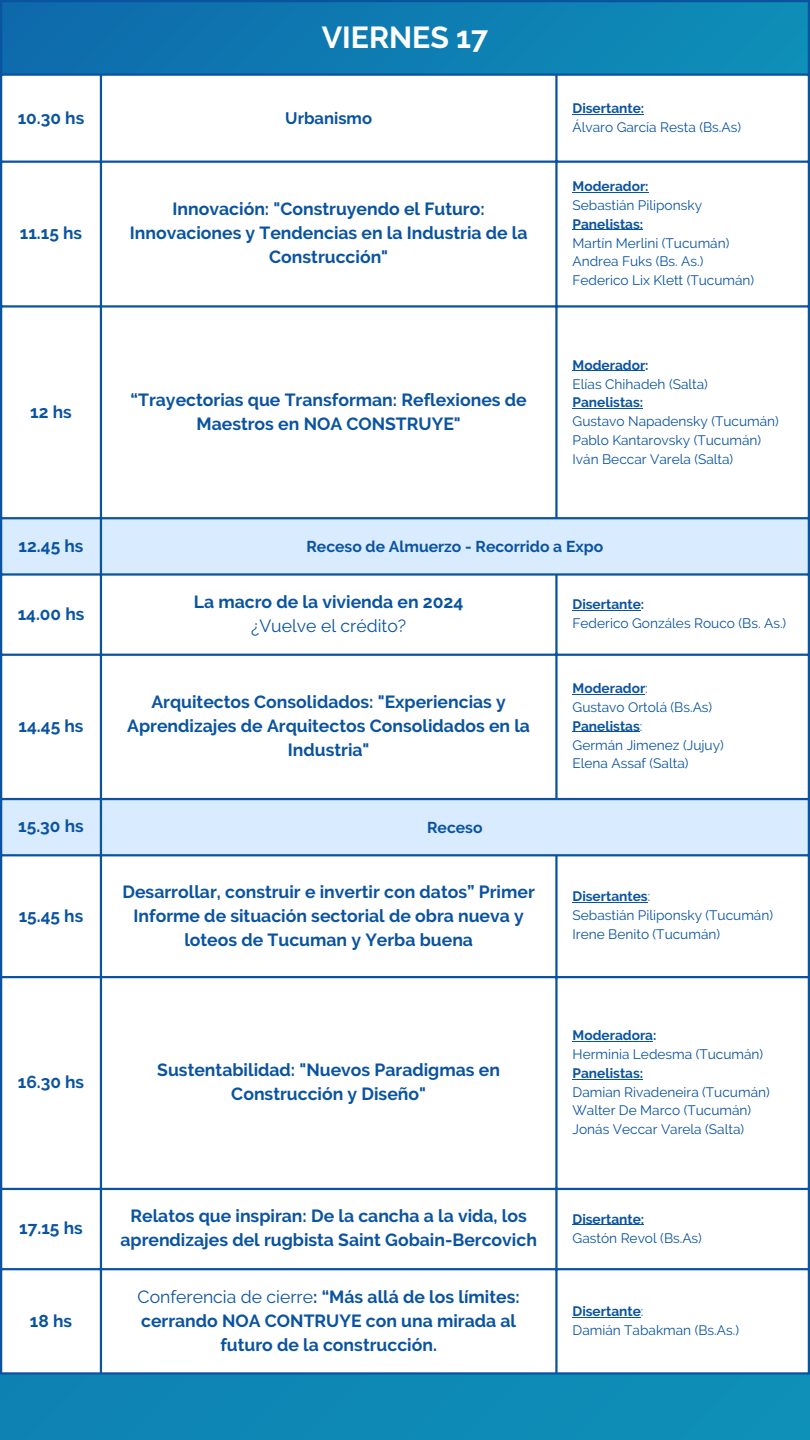
<style>
.page{position:relative;width:810px;height:1440px;background:#0e89b5}
.page>*{position:absolute;margin:0;border:0;box-sizing:border-box;transform-origin:0 0}
.t1{font:700 30.3px "Raleway";color:#fff}
.t2{font:700 17.6px/24px "Raleway";color:#0a53a0;text-align:center}
.t3{font:17.6px "Raleway";color:#0a53a0}
.t4{font:700 17.3px "Raleway";color:#0a53a0}
.t5{font:700 16.6px "Raleway";color:#0a53a0}
.t6{font:700 15.7px "Raleway";color:#0a53a0}
.t7{font:13.7px "Raleway";color:#0a53a0}
.t8{font:700 13.7px "Raleway";color:#0a53a0}
.s1{font-weight:400}
</style>
<div class="page">
<div style="left:2px;top:76px;width:806px;height:1296px;background:#fff"></div>
<svg style="left:2px;top:519px;width:806px;height:335px;background:#f1f7fe"></svg>
<div style="left:1px;top:1px;width:808px;height:74px;background:linear-gradient(to right,#0e69ab,#0e8eb7)"></div>
<hr style="left:573px;top:114px;width:71px;height:1px;background:#0a53a0">
<hr style="left:573px;top:192px;width:76px;height:1px;background:#0a53a0">
<hr style="left:573px;top:230px;width:70px;height:1px;background:#0a53a0">
<hr style="left:573px;top:371px;width:72px;height:1px;background:#0a53a0">
<hr style="left:573px;top:408px;width:70px;height:1px;background:#0a53a0">
<hr style="left:573px;top:610px;width:68px;height:1px;background:#0a53a0">
<hr style="left:573px;top:694px;width:72px;height:1px;background:#0a53a0">
<hr style="left:573px;top:732px;width:67px;height:1px;background:#0a53a0">
<hr style="left:573px;top:902px;width:75px;height:1px;background:#0a53a0">
<hr style="left:573px;top:1041px;width:80px;height:1px;background:#0a53a0">
<hr style="left:573px;top:1079px;width:70px;height:1px;background:#0a53a0">
<hr style="left:573px;top:1225px;width:71px;height:1px;background:#0a53a0">
<hr style="left:573px;top:1317px;width:68px;height:1px;background:#0a53a0">
<hr style="left:0;top:2px;width:2px;height:1370px;background:#0a53a0">
<hr style="left:100px;top:76px;width:2px;height:1296px;background:#0a53a0">
<hr style="left:555px;top:76px;width:3px;height:441px;background:#0a53a0">
<hr style="left:555px;top:576px;width:3px;height:222px;background:#0a53a0">
<hr style="left:555px;top:856px;width:3px;height:516px;background:#0a53a0">
<hr style="left:808px;top:2px;width:2px;height:1370px;background:#0a53a0">
<hr style="left:0;top:0;width:810px;height:2px;background:#0a53a0">
<hr style="left:0;top:74px;width:810px;height:2px;background:#0a53a0">
<hr style="left:0;top:161px;width:810px;height:2px;background:#0a53a0">
<hr style="left:0;top:305px;width:810px;height:3px;background:#0a53a0">
<hr style="left:0;top:517px;width:810px;height:2px;background:#0a53a0">
<hr style="left:0;top:573px;width:810px;height:3px;background:#0a53a0">
<hr style="left:0;top:654px;width:810px;height:2px;background:#0a53a0">
<hr style="left:0;top:798px;width:810px;height:2px;background:#0a53a0">
<hr style="left:0;top:854px;width:810px;height:2px;background:#0a53a0">
<hr style="left:0;top:976px;width:810px;height:2px;background:#0a53a0">
<hr style="left:0;top:1188px;width:810px;height:2px;background:#0a53a0">
<hr style="left:0;top:1268px;width:810px;height:2px;background:#0a53a0">
<hr style="left:0;top:1372px;width:810px;height:3px;background:#0a53a0">
<p class="t1" style="left:322px;top:20px;width:168px">VIERNES 17</p>
<p class="t4" style="left:18px;top:107px;width:68px">10.30 hs</p>
<p class="t5" style="left:285px;top:108px;width:88px">Urbanismo</p>
<p class="t4" style="left:20px;top:223px;width:64px">11.15 hs</p>
<p class="t2" style="left:130px;top:197px;width:399px">Innovación: "Construyendo el Futuro:<br>Innovaciones y Tendencias en la Industria de la<br>Construcción"</p>
<p class="t4" style="left:30px;top:402px;width:43px">12 hs</p>
<p class="t2" style="left:131px;top:388px;width:398px">“Trayectorias que Transforman: Reflexiones de<br>Maestros en NOA CONSTRUYE"</p>
<p class="t8" style="left:573px;top:100px;width:73px">Disertante:</p>
<p class="t7" style="left:573px;top:119px;width:170px">Álvaro García Resta (Bs.As)</p>
<p class="t8" style="left:573px;top:178px;width:78px">Moderador:</p>
<p class="t7" style="left:573px;top:197px;width:131px">Sebastián Piliponsky</p>
<p class="t8" style="left:573px;top:216px;width:72px">Panelistas:</p>
<p class="t7" style="left:573px;top:235px;width:158px">Martín Merlini (Tucumán)</p>
<p class="t7" style="left:573px;top:253px;width:132px">Andrea Fuks (Bs. As.)</p>
<p class="t7" style="left:573px;top:272px;width:183px">Federico Lix Klett (Tucumán)</p>
<p class="t8" style="left:573px;top:357px;width:78px">Moderador:</p>
<p class="t7" style="left:573px;top:376px;width:137px">Elías Chihadeh (Salta)</p>
<p class="t8" style="left:573px;top:394px;width:72px">Panelistas:</p>
<p class="t7" style="left:573px;top:413px;width:208px">Gustavo Napadensky (Tucumán)</p>
<p class="t7" style="left:573px;top:432px;width:190px">Pablo Kantarovsky (Tucumán)</p>
<p class="t7" style="left:573px;top:451px;width:162px">Iván Beccar Varela (Salta)</p>
<p class="t4" style="left:19px;top:535px;width:66px">12.45 hs</p>
<p class="t6" style="left:307px;top:538px;width:298px">Receso de Almuerzo - Recorrido a Expo</p>
<p class="t4" style="left:18px;top:604px;width:68px">14.00 hs</p>
<p class="t4" style="left:19px;top:716px;width:66px">14.45 hs</p>
<p class="t2" style="left:194px;top:590px;width:271px">La macro de la vivienda en 2024</p>
<p class="t3" style="left:251px;top:615px;width:157px">¿Vuelve el crédito?</p>
<p class="t2" style="left:127px;top:690px;width:404px">Arquitectos Consolidados: "Experiencias y<br>Aprendizajes de Arquitectos Consolidados en la<br>Industria"</p>
<p class="t4" style="left:18px;top:816px;width:67px">15.30 hs</p>
<p class="t6" style="left:427px;top:818px;width:57px">Receso</p>
<p class="t8" style="left:573px;top:596px;width:73px">Disertante:</p>
<p class="t7" style="left:573px;top:615px;width:215px">Federico Gonzáles Rouco (Bs. As.)</p>
<p class="t8" style="left:573px;top:680px;width:77px">Moderador<span class="s1">:</span></p>
<p class="t7" style="left:573px;top:699px;width:141px">Gustavo Ortolá (Bs.As)</p>
<p class="t8" style="left:573px;top:718px;width:71px">Panelistas<span class="s1">:</span></p>
<p class="t7" style="left:573px;top:737px;width:153px">Germán Jimenez (Jujuy)</p>
<p class="t7" style="left:573px;top:755px;width:117px">Elena Assaf (Salta)</p>
<p class="t4" style="left:19px;top:905px;width:66px">15.45 hs</p>
<p class="t4" style="left:18px;top:1072px;width:68px">16.30 hs</p>
<p class="t4" style="left:19px;top:1218px;width:65px">17.15 hs</p>
<p class="t4" style="left:30px;top:1310px;width:44px">18 hs</p>
<p class="t2" style="left:123px;top:879px;width:414px">Desarrollar, construir e invertir con datos” Primer<br>Informe de situación sectorial de obra nueva y loteos de Tucuman y Yerba buena</p>
<p class="t8" style="left:573px;top:889px;width:79px">Disertantes<span class="s1">:</span></p>
<p class="t7" style="left:573px;top:907px;width:202px">Sebastián Piliponsky (Tucumán)</p>
<p class="t7" style="left:573px;top:926px;width:149px">Irene Benito (Tucumán)</p>
<p class="t2" style="left:157px;top:1058px;width:344px">Sustentabilidad: "Nuevos Paradigmas en<br>Construcción y Diseño"</p>
<p class="t8" style="left:573px;top:1028px;width:85px">Moderadora:</p>
<p class="t7" style="left:573px;top:1046px;width:192px">Herminia Ledesma (Tucumán)</p>
<p class="t8" style="left:573px;top:1065px;width:72px">Panelistas:</p>
<p class="t7" style="left:573px;top:1084px;width:199px">Damian Rivadeneira (Tucumán)</p>
<p class="t7" style="left:573px;top:1103px;width:180px">Walter De Marco (Tucumán)</p>
<p class="t7" style="left:573px;top:1121px;width:173px">Jonás Veccar Varela (Salta)</p>
<p class="t2" style="left:120px;top:1204px;width:418px">Relatos que inspiran: De la cancha a la vida, los aprendizajes del rugbista Saint Gobain-Bercovich</p>
<p class="t8" style="left:573px;top:1211px;width:73px">Disertante:</p>
<p class="t7" style="left:573px;top:1230px;width:131px">Gastón Revol (Bs.As)</p>
<p class="t2" style="left:138px;top:1284px;width:384px"><span class="s1">Conferencia de cierre</span>: “Más allá de los límites: cerrando NOA CONTRUYE con una mirada al futuro de la construcción.</p>
<p class="t8" style="left:573px;top:1303px;width:73px">Disertante<span class="s1">:</span></p>
<p class="t7" style="left:573px;top:1322px;width:168px">Damián Tabakman (Bs.As.)</p>
</div>
